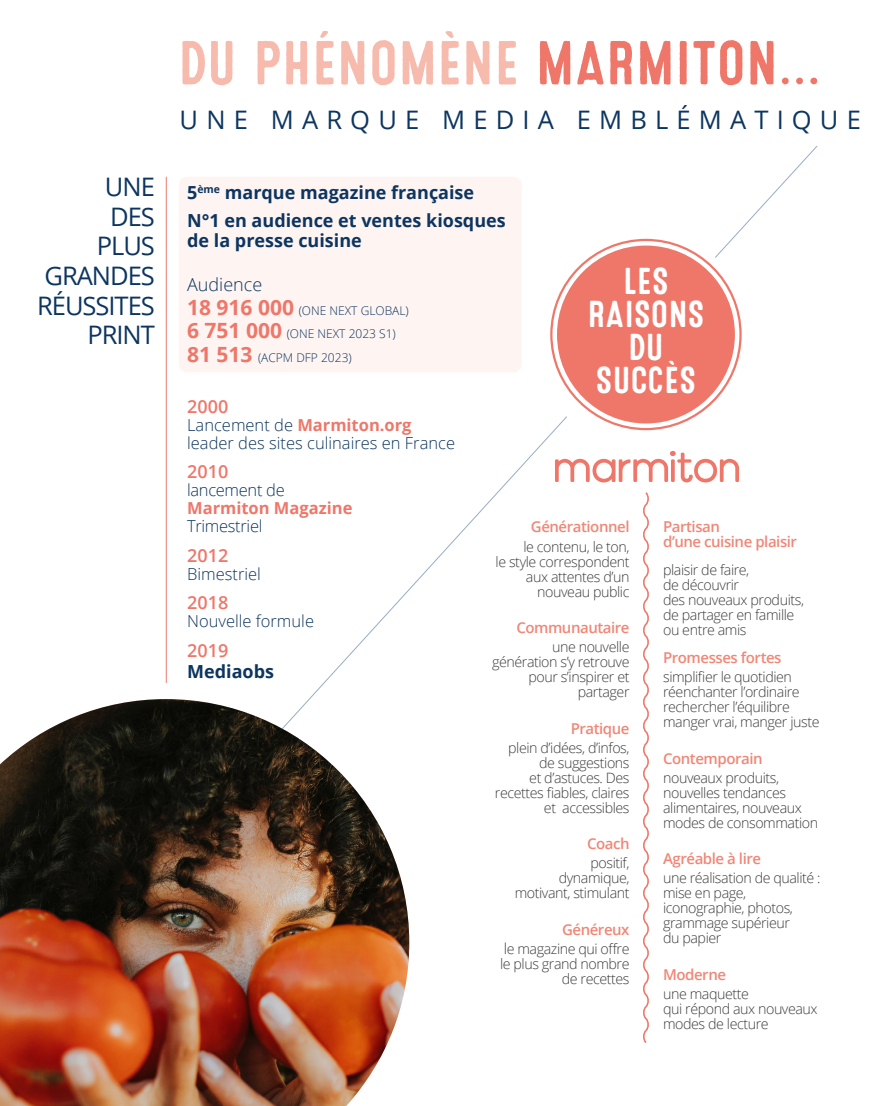
<style>
.page{position:relative;width:872px;height:1106px;background:#fff}
.page>*{position:absolute;margin:0;border:0;box-sizing:border-box;transform-origin:0 0}
.t1{font:62.1px "Microbrew One";color:#f7bbad}
.t2{font:37.5px/33px "Microbrew One";color:#fff;text-align:center}
.t3{font:25.5px/29.5px "Open Sans";letter-spacing:-.04em;color:#0c3560;text-align:right}
.t4{font:25.5px "Open Sans";letter-spacing:.32em;color:#0c3560}
.t5{font:700 18px/28px "Open Sans";color:#0c3560}
.t6{font:600 18px "Open Sans";color:#ee776a}
.t7{font:300 18px "Open Sans";color:#0c3560}
.t8{font:300 16.5px/18px "Open Sans";color:#0c3560}
.t9{font:300 16.5px "Open Sans";letter-spacing:-.02em;color:#0c3560}
.t10{font:700 16.5px "Open Sans";color:#ee776a}
.t11{font:600 15px/15px "Open Sans";letter-spacing:-.03em;color:#f08777}
.t12{font:300 14.25px/15px "Open Sans";letter-spacing:-.03em;color:#3c3c3b;text-align:right}
.t13{font:300 12px/23.5px "Open Sans";color:#0c3560}
.s1{color:#ee776a}
.s2{font-weight:700;font-size:21px;color:#ee776a}
.s3{font-weight:700;color:#ee776a}
.s4{font-size:15px}
</style>
<div class="page">
<div style="left:179px;top:177px;width:343px;height:195px;background:#fef4f1;border-radius:9px"></div>
<img style="left:0;top:699px;width:409px;height:407px">
<div style="left:557px;top:245px;width:178px;height:178px;background:#ee776a;border-radius:50%"></div>
<svg style="left:643px;top:492px;width:6px;height:551px"></svg>
<svg style="left:715px;top:146px;width:103px;height:112px"></svg>
<svg style="left:195px;top:416px;width:372px;height:408px"></svg>
<hr style="left:166px;top:177px;width:1px;height:506px;background:#ee776a">
<svg style="left:555px;top:451px;width:184px;height:31px"></svg>
<h3 class="t3" style="left:37px;top:172px;width:119px">UNE<br>DES<br>PLUS<br>GRANDES<br>RÉUSSITES<br>PRINT</h3>
<h1 class="t1" style="left:178px;top:28px;width:644px">DU PHÉNOMÈNE <span class="s1">MARMITON...</span></h1>
<h3 class="t4" style="left:180px;top:103px;width:683px">UNE MARQUE MEDIA EMBLÉMATIQUE</h3>
<p class="t5" style="left:187px;top:178px;width:320px">5<sup>ème</sup> marque magazine française<br>N°1 en audience et ventes kiosques</p>
<p class="t5" style="left:187px;top:226px;width:176px">de la presse cuisine</p>
<p class="t7" style="left:187px;top:272px;width:77px">Audience</p>
<p class="t13" style="left:187px;top:298px;width:223px"><span class="s2">18 916 000</span> (ONE NEXT GLOBAL)<br><span class="s2">6 751 000</span> (ONE NEXT 2023 S1)<br><span class="s2">81 513</span> (ACPM DFP 2023)</p>
<p class="t6" style="left:187px;top:393px;width:43px">2000</p>
<p class="t8" style="left:187px;top:415px;width:269px">Lancement de <span class="s3">Marmiton.org </span>leader des sites culinaires en France</p>
<p class="t6" style="left:187px;top:459px;width:43px">2010</p>
<p class="t9" style="left:187px;top:479px;width:99px">lancement de</p>
<p class="t10" style="left:187px;top:496px;width:167px">Marmiton Magazine</p>
<p class="t9" style="left:187px;top:515px;width:77px">Trimestriel</p>
<p class="t6" style="left:187px;top:542px;width:43px">2012</p>
<p class="t8" style="left:187px;top:564px;width:75px">Bimestriel</p>
<p class="t6" style="left:187px;top:590px;width:43px">2018</p>
<p class="t8" style="left:187px;top:611px;width:128px">Nouvelle formule</p>
<p class="t6" style="left:187px;top:637px;width:43px">2019</p>
<p class="t5" style="left:187px;top:656px;width:88px">Mediaobs</p>
<h2 class="t2" style="left:587px;top:266px;width:119px">LES<br>RAISONS<br>DU<br>SUCCÈS</h2>
<p class="t11" style="left:531px;top:519px;width:100px">Générationnel</p>
<p class="t12" style="left:495px;top:538px;width:135px">le contenu, le ton,<br>le style correspondent aux attentes d’un nouveau public</p>
<p class="t11" style="left:516px;top:620px;width:115px">Communautaire</p>
<p class="t12" style="left:492px;top:639px;width:139px">une nouvelle génération s’y retrouve pour s’inspirer et partager</p>
<p class="t11" style="left:570px;top:720px;width:60px">Pratique</p>
<p class="t12" style="left:495px;top:739px;width:136px">plein d’idées, d’infos, de suggestions<br>et d’astuces. Des recettes fiables, claires et accessibles</p>
<p class="t11" style="left:587px;top:836px;width:44px">Coach</p>
<p class="t12" style="left:514px;top:855px;width:116px">positif,<br>dynamique, motivant, stimulant</p>
<p class="t11" style="left:562px;top:921px;width:69px">Généreux</p>
<p class="t12" style="left:500px;top:940px;width:131px"><span class="s4">l</span>e magazine qui offre le plus grand nombre de recettes</p>
<p class="t11" style="left:663px;top:519px;width:135px">Partisan<br>d’une cuisine plaisir</p>
<p class="t12" style="left:663px;top:562px;width:142px;text-align:left">plaisir de faire,<br>de découvrir<br>des nouveaux produits, de partager en famille ou entre amis</p>
<p class="t11" style="left:663px;top:650px;width:120px">Promesses fortes</p>
<p class="t12" style="left:663px;top:669px;width:158px;text-align:left">simplifier le quotidien réenchanter l’ordinaire rechercher l’équilibre manger vrai, manger juste</p>
<p class="t11" style="left:663px;top:750px;width:101px">Contemporain</p>
<p class="t12" style="left:663px;top:769px;width:157px;text-align:left">nouveaux produits, nouvelles tendances alimentaires, nouveaux modes de consommation</p>
<p class="t11" style="left:663px;top:851px;width:99px">Agréable à lire</p>
<p class="t12" style="left:663px;top:870px;width:159px;text-align:left">une réalisation de qualité : mise en page, iconographie, photos, grammage supérieur<br>du papier</p>
<p class="t11" style="left:663px;top:966px;width:64px">Moderne</p>
<p class="t12" style="left:663px;top:985px;width:156px;text-align:left">une maquette<br>qui répond aux nouveaux modes de lecture</p>
</div>
